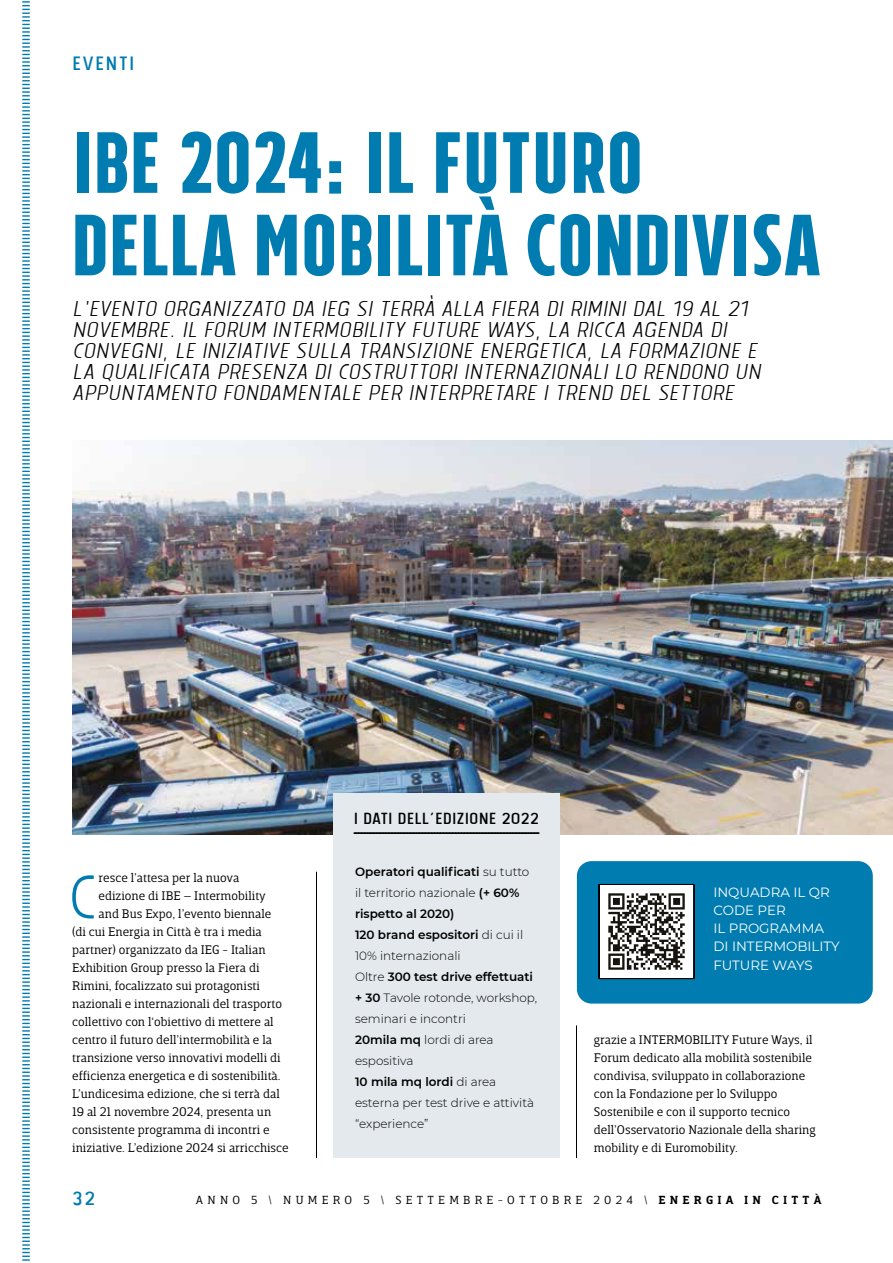
<style>
.page{position:relative;width:893px;height:1263px;background:#fff}
.page>*{position:absolute;margin:0;border:0;box-sizing:border-box;transform-origin:0 0}
.t1{font:87px/82.5px "Tolyer Boldno.4";letter-spacing:-.01em;color:#007cb0}
.t2{font:84.75px "Tolyer Lightno.1";color:#007cb0}
.t3{font:italic 30px "Tolyer Lightno.1";color:#000}
.t4{font:27px "Tolyer Bookno.1";letter-spacing:.04em;color:#007cb0}
.t5{font:22.5px "Tolyer Bookno.1";color:#000}
.t6{font:13.35px/18.1px "Montserrat";color:#fff}
.t7{font:300 12.75px/18px "Breve Slab Text";color:#000}
.t8{font:300 12px/21px "Montserrat";color:#000}
.t9{font:300 12px "Breve Slab Text";letter-spacing:.35em;color:#000}
.s1{font-weight:600}
</style>
<div class="page">
<svg style="left:22px;top:1px;width:8px;height:1260px"></svg>
<svg style="left:316px;top:872px;width:1px;height:286px"></svg>
<svg style="left:576px;top:1026px;width:1px;height:132px"></svg>
<img style="left:72px;top:440px;width:820px;height:394px">
<div style="left:333px;top:793px;width:227px;height:365px;background:#e3e9ec"></div>
<svg style="left:354px;top:832px;width:185px;height:2px"></svg>
<div style="left:577px;top:861px;width:296px;height:142px;background:#007cb0;border-radius:15px"></div>
<svg style="left:598px;top:884px;width:97px;height:95px;background:#a4a3a1"></svg>
<h3 class="t4" style="left:72px;top:50px;width:64px">EVENTI</h3>
<h1 class="t1" style="left:72px;top:121px;width:750px">IBE 2024: IL FUTURO<br>DELLA MOBILITÀ CONDIVISA</h1>
<h3 class="t3" style="left:72px;top:294px;width:677px">L'EVENTO ORGANIZZATO DA IEG SI TERRÀ ALLA FIERA DI RIMINI DAL 19 AL 21</h3>
<h3 class="t3" style="left:72px;top:315px;width:656px">NOVEMBRE. IL FORUM INTERMOBILITY FUTURE WAYS, LA RICCA AGENDA DI</h3>
<h3 class="t3" style="left:72px;top:336px;width:686px">CONVEGNI, LE INIZIATIVE SULLA TRANSIZIONE ENERGETICA, LA FORMAZIONE E</h3>
<h3 class="t3" style="left:72px;top:357px;width:690px">LA QUALIFICATA PRESENZA DI COSTRUTTORI INTERNAZIONALI LO RENDONO UN</h3>
<h3 class="t3" style="left:72px;top:378px;width:663px">APPUNTAMENTO FONDAMENTALE PER INTERPRETARE I TREND DEL SETTORE</h3>
<h2 class="t2" style="left:68px;top:857px;width:32px">C</h2>
<p class="t7" style="left:99px;top:869px;width:142px">resce l’attesa per la nuova</p>
<p class="t7" style="left:99px;top:887px;width:169px">edizione di IBE – Intermobility</p>
<p class="t7" style="left:99px;top:905px;width:174px">and Bus Expo, l’evento biennale</p>
<p class="t7" style="left:72px;top:923px;width:191px">(di cui Energia in Città è tra i media</p>
<p class="t7" style="left:72px;top:941px;width:195px">partner) organizzato da IEG - Italian</p>
<p class="t7" style="left:72px;top:959px;width:189px">Exhibition Group presso la Fiera di</p>
<p class="t7" style="left:72px;top:977px;width:189px">Rimini, focalizzato sui protagonisti</p>
<p class="t7" style="left:72px;top:995px;width:211px">nazionali e internazionali del trasporto</p>
<p class="t7" style="left:72px;top:1013px;width:203px">collettivo con l‘obiettivo di mettere al</p>
<p class="t7" style="left:72px;top:1031px;width:201px">centro il futuro dell’intermobilità e la</p>
<p class="t7" style="left:72px;top:1049px;width:210px">transizione verso innovativi modelli di</p>
<p class="t7" style="left:72px;top:1067px;width:210px">efficienza energetica e di sostenibilità.</p>
<p class="t7" style="left:72px;top:1085px;width:209px">L’undicesima edizione, che si terrà dal</p>
<p class="t7" style="left:72px;top:1103px;width:200px">19 al 21 novembre 2024, presenta un</p>
<p class="t7" style="left:72px;top:1121px;width:199px">consistente programma di incontri e</p>
<p class="t7" style="left:72px;top:1139px;width:218px">iniziative. L’edizione 2024 si arricchisce</p>
<h3 class="t5" style="left:354px;top:807px;width:187px">I DATI DELL’EDIZIONE 2022</h3>
<p class="t8" style="left:355px;top:860px;width:184px"><span class="s1">Operatori qualificati</span> su tutto il territorio nazionale <span class="s1">(+ 60% rispetto al 2020)<br>120 brand espositori</span> di cui il<br>10% internazionali<br>Oltre <span class="s1">300 test drive effettuati + 30</span> Tavole rotonde, workshop, seminari e incontri<br><span class="s1">20mila mq</span> lordi di area espositiva<br><span class="s1">10 mila mq lordi</span> di area esterna per test drive e attività “experience”</p>
<p class="t6" style="left:713px;top:883px;width:128px">INQUADRA IL QR<br>CODE PER<br>IL PROGRAMMA<br>DI INTERMOBILITY<br>FUTURE WAYS</p>
<p class="t7" style="left:594px;top:1031px;width:223px">grazie a INTERMOBILITY Future Ways, il Forum dedicato alla mobilità sostenibile condivisa, sviluppato in collaborazione con la Fondazione per lo Sviluppo Sostenibile e con il supporto tecnico dell’Osservatorio Nazionale della sharing mobility e di Euromobility.</p>
<h3 class="t4" style="left:72px;top:1184px;width:24px">32</h3>
<p class="t9" style="left:196px;top:1193px;width:627px">ANNO 5 \ NUMERO 5 \ SETTEMBRE-OTTOBRE 2024 \ <span class="s1">ENERGIA IN CITTÀ</span></p>
</div>
